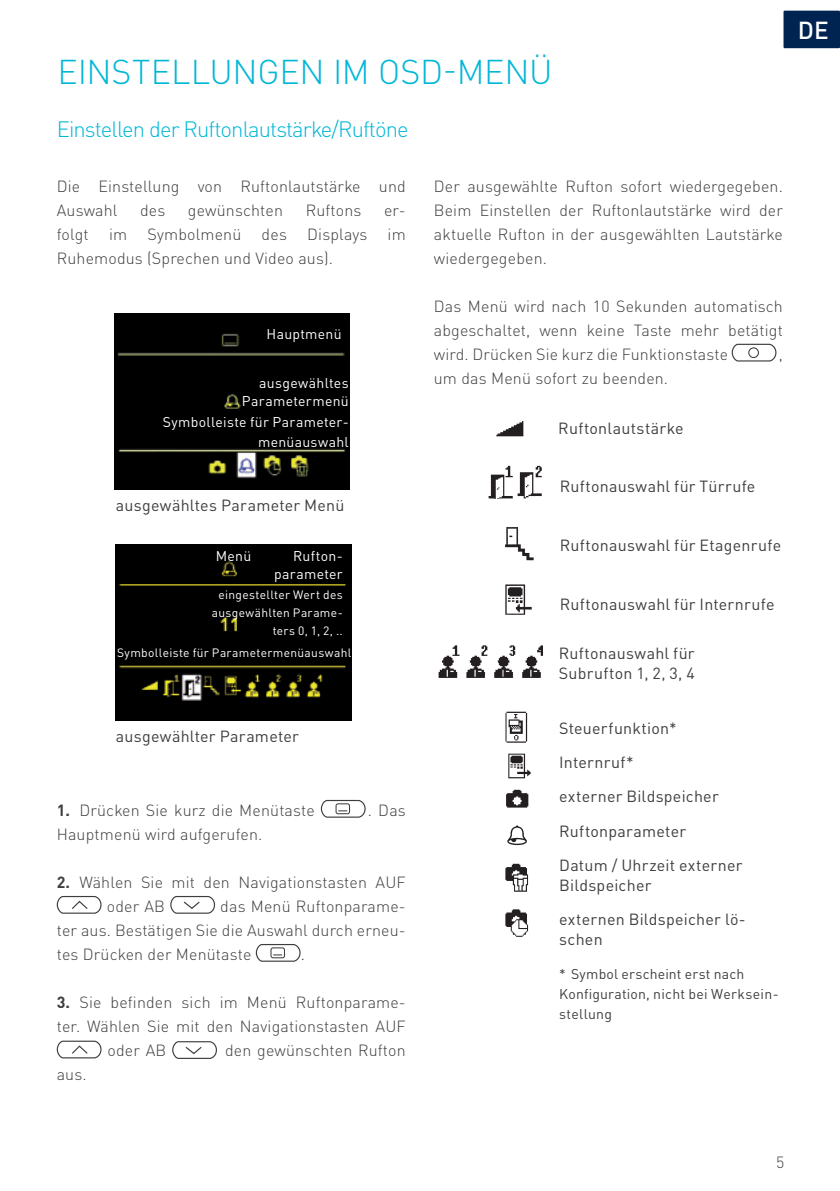
<style>
.page{position:relative;width:840px;height:1191px;background:#fff}
.page>*{position:absolute;margin:0;border:0;box-sizing:border-box;transform-origin:0 0}
.t1{font:300 34px "DIN Pro";letter-spacing:-.005em;color:#00b7d6}
.t2{font:500 24.2px "DIN Pro";color:#fff}
.t3{font:300 22px "DIN Pro";letter-spacing:-.04em;color:#00b7d6}
.t4{font:300 16px/24px "DIN Pro";letter-spacing:.01em;color:#3e3e3f;text-align:justify}
.t5{font:16px/34.2px "DIN Pro";letter-spacing:.015em;color:#3e3e3f}
.t6{font:14px/18px "DIN Pro";letter-spacing:.02em;color:#fff;text-align:right}
.t7{font:14px/20px "DIN Pro";letter-spacing:.015em;color:#3e3e3f}
.t8{font:12px/18px "DIN Pro";letter-spacing:.025em;color:#fff;text-align:right}
.s1{font-weight:700}
</style>
<div class="page">
<div style="left:783px;top:11px;width:56px;height:37px;background:#002451"></div>
<svg style="left:320px;top:799px;width:46px;height:19px"></svg>
<svg style="left:56px;top:896px;width:46px;height:18px"></svg>
<svg style="left:170px;top:896px;width:45px;height:18px"></svg>
<svg style="left:255px;top:944px;width:46px;height:18px"></svg>
<svg style="left:56px;top:1040px;width:46px;height:19px"></svg>
<svg style="left:172px;top:1041px;width:45px;height:18px"></svg>
<img style="left:116px;top:544px;width:235px;height:177px">
<img style="left:505px;top:711px;width:23px;height:32px">
<img style="left:508px;top:753px;width:23px;height:26px">
<img style="left:506px;top:789px;width:23px;height:19px">
<img style="left:507px;top:825px;width:20px;height:20px">
<img style="left:505px;top:909px;width:24px;height:28px">
<img style="left:505px;top:863px;width:24px;height:29px">
<img style="left:438px;top:645px;width:105px;height:33px">
<img style="left:505px;top:584px;width:27px;height:31px">
<img style="left:488px;top:465px;width:54px;height:33px">
<img style="left:496px;top:421px;width:28px;height:16px">
<img style="left:505px;top:527px;width:29px;height:34px">
<svg style="left:731px;top:343px;width:45px;height:19px"></svg>
<div style="left:747px;top:347px;width:11px;height:11px;border:1px solid #3e3e3f;border-radius:50%"></div>
<img style="left:115px;top:313px;width:234px;height:176px">
<h1 class="t1" style="left:57px;top:45px;width:496px">EINSTELLUNGEN IM OSD-MENÜ</h1>
<h3 class="t3" style="left:57px;top:112px;width:353px">Einstellen der Ruftonlautstärke/Ruftöne</h3>
<p class="t4" style="left:57px;top:173px;width:350px">Die Einstellung von Ruftonlautstärke und<br>Auswahl</p>
<p class="t4" style="left:140px;top:197px;width:27px">des</p>
<p class="t4" style="left:188px;top:197px;width:96px">gewünschten</p>
<p class="t4" style="left:305px;top:197px;width:57px">Ruftons</p>
<p class="t4" style="left:384px;top:197px;width:23px">er-</p>
<p class="t4" style="left:57px;top:221px;width:33px">folgt</p>
<p class="t4" style="left:109px;top:221px;width:20px">im</p>
<p class="t4" style="left:147px;top:221px;width:95px">Symbolmenü</p>
<p class="t4" style="left:261px;top:221px;width:27px">des</p>
<p class="t4" style="left:307px;top:221px;width:61px">Displays</p>
<p class="t4" style="left:387px;top:221px;width:20px">im</p>
<p class="t4" style="left:57px;top:245px;width:278px">Ruhemodus (Sprechen und Video aus).</p>
<p class="t6" style="left:266px;top:323px;width:76px">Hauptmenü</p>
<p class="t6" style="left:242px;top:373px;width:108px">ausgewähltes<br>Parametermenü</p>
<p class="t6" style="left:163px;top:410px;width:187px;line-height:20px">Symbolleiste für Parameter&shy;menüauswahl</p>
<p class="t5" style="left:116px;top:486px;width:230px">ausgewähltes Parameter Menü</p>
<p class="t6" style="left:216px;top:545px;width:37px">Menü</p>
<p class="t6" style="left:274px;top:545px;width:70px">Rufton&shy;parameter</p>
<p class="t8" style="left:212px;top:585px;width:132px">eingestellter Wert des ausgewählten Parame&shy;ters 0, 1, 2, ..</p>
<p class="t8" style="left:117px;top:643px;width:235px">Symbolleiste für Parametermenüauswahl</p>
<p class="t5" style="left:116px;top:717px;width:184px">ausgewählter Parameter</p>
<p class="t4" style="left:57px;top:797px;width:259px"><span class="s1">1.</span> Drücken Sie kurz die Menütaste</p>
<p class="t4" style="left:368px;top:797px;width:39px">. Das</p>
<p class="t4" style="left:57px;top:821px;width:207px">Hauptmenü wird aufgerufen.</p>
<p class="t4" style="left:107px;top:869px;width:300px;text-indent:-50px"><span class="s1">2.</span> Wählen Sie mit den Navigationstasten AUF oder AB</p>
<p class="t4" style="left:57px;top:893px;width:350px;text-indent:163px">das Menü Ruftonparame&shy;ter aus. Bestätigen Sie die Auswahl durch erneu&shy;tes Drücken der Menütaste</p>
<p class="t4" style="left:300px;top:941px;width:6px">.</p>
<p class="t4" style="left:57px;top:989px;width:350px"><span class="s1">3.</span> Sie befinden sich im Menü Ruftonparame-</p>
<p class="t4" style="left:57px;top:1013px;width:350px">ter. Wählen Sie mit den Navigationstasten AUF</p>
<p class="t4" style="left:107px;top:1037px;width:60px">oder AB</p>
<p class="t4" style="left:225px;top:1037px;width:182px">den gewünschten Rufton</p>
<p class="t4" style="left:57px;top:1061px;width:31px">aus.</p>
<p class="t4" style="left:433px;top:173px;width:350px">Der ausgewählte Rufton sofort wiedergegeben.<br>Beim Einstellen der Ruftonlautstärke wird der aktuelle Rufton in der ausgewählten Lautstärke wiedergegeben.</p>
<p class="t4" style="left:433px;top:293px;width:350px">Das Menü wird nach 10 Sekunden automatisch abgeschaltet, wenn keine Taste mehr betätigt wird. Drücken Sie kurz die Funktionstaste</p>
<p class="t4" style="left:778px;top:341px;width:6px">,</p>
<p class="t4" style="left:433px;top:365px;width:236px">um das Menü sofort zu beenden.</p>
<p class="t5" style="left:558px;top:409px;width:127px">Ruftonlautstärke</p>
<p class="t5" style="left:559px;top:468px;width:197px">Ruftonauswahl für Türrufe</p>
<p class="t5" style="left:559px;top:527px;width:223px">Ruftonauswahl für Etagenrufe</p>
<p class="t5" style="left:559px;top:585px;width:216px">Ruftonauswahl für Internrufe</p>
<p class="t5" style="left:558px;top:641px;width:137px;line-height:20px">Ruftonauswahl für<br>Subrufton 1, 2, 3, 4</p>
<p class="t5" style="left:559px;top:709px;width:185px">Steuerfunktion*<br>Internruf*<br>externer Bildspeicher<br>Ruftonparameter<br>Datum / Uhrzeit externer</p>
<p class="t5" style="left:559px;top:866px;width:188px">Bildspeicher<br>externen Bildspeicher lö-</p>
<p class="t5" style="left:559px;top:920px;width:45px">schen</p>
<p class="t7" style="left:559px;top:962px;width:221px">* Symbol erscheint erst nach<br>Konfiguration, nicht bei Werksein&shy;stellung</p>
<h2 class="t2" style="left:797px;top:10px;width:33px">DE</h2>
<p class="t4" style="left:775px;top:1149px;width:10px">5</p>
</div>
